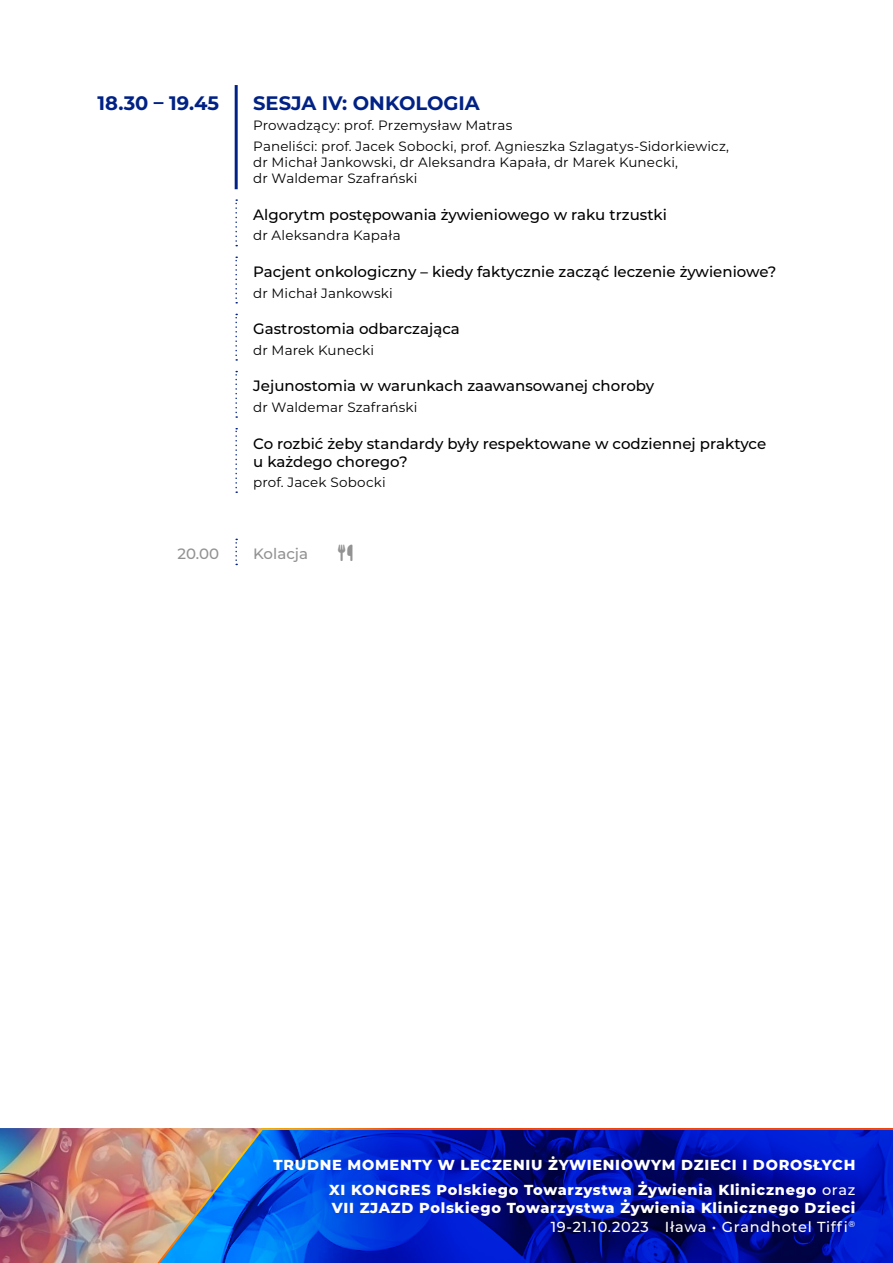
<style>
.page{position:relative;width:893px;height:1263px;background:#fff}
.page>*{position:absolute;margin:0;border:0;box-sizing:border-box;transform-origin:0 0}
.t1{font:700 19.5px "Montserrat";color:#002185}
.t2{font:500 15px/18px "Montserrat";color:#000}
.t3{font:500 15px "Montserrat";color:#929292}
.t4{font:800 14.55px/17.4px "Montserrat";letter-spacing:.05em;color:#fff}
.t5{font:500 14.55px "Montserrat";letter-spacing:.05em;color:#fff}
.t6{font:13.5px/20.4px "Montserrat";letter-spacing:.01em;color:#000}
.s1{font-weight:500}
</style>
<div class="page">
<svg style="left:235px;top:199px;width:2px;height:47px"></svg>
<svg style="left:235px;top:257px;width:2px;height:46px"></svg>
<svg style="left:235px;top:314px;width:2px;height:47px"></svg>
<svg style="left:235px;top:371px;width:2px;height:47px"></svg>
<svg style="left:235px;top:428px;width:2px;height:65px"></svg>
<svg style="left:235px;top:539px;width:2px;height:26px"></svg>
<hr style="left:235px;top:85px;width:3px;height:104px;background:#002185">
<img style="left:0;top:1128px;width:139px;height:135px">
<svg style="left:139px;top:1128px;width:754px;height:135px;background:#1730a9"></svg>
<h1 class="t1" style="left:98px;top:89px;width:123px">18.30 – 19.45</h1>
<h1 class="t1" style="left:253px;top:89px;width:228px">SESJA IV: ONKOLOGIA</h1>
<p class="t6" style="left:253px;top:115px;width:477px">Prowadzący: prof. Przemysław Matras<br>Paneliści: prof. Jacek Sobocki, prof. Agnieszka Szlagatys-Sidorkiewicz,</p>
<p class="t6" style="left:253px;top:154px;width:426px;line-height:16.2px">dr Michał Jankowski, dr Aleksandra Kapała, dr Marek Kunecki, dr Waldemar Szafrański</p>
<p class="t2" style="left:253px;top:205px;width:415px">Algorytm postępowania żywieniowego w raku trzustki</p>
<p class="t6" style="left:253px;top:225px;width:149px">dr Aleksandra Kapała</p>
<p class="t2" style="left:253px;top:262px;width:525px">Pacjent onkologiczny – kiedy faktycznie zacząć leczenie żywieniowe?</p>
<p class="t6" style="left:253px;top:282px;width:141px">dr Michał Jankowski</p>
<p class="t2" style="left:253px;top:319px;width:208px">Gastrostomia odbarczająca</p>
<p class="t6" style="left:253px;top:339px;width:122px">dr Marek Kunecki</p>
<p class="t2" style="left:253px;top:376px;width:403px">Jejunostomia w warunkach zaawansowanej choroby</p>
<p class="t6" style="left:253px;top:396px;width:166px">dr Waldemar Szafrański</p>
<p class="t2" style="left:253px;top:434px;width:514px">Co rozbić żeby standardy były respektowane w codziennej praktyce u każdego chorego?</p>
<p class="t6" style="left:253px;top:471px;width:134px">prof. Jacek Sobocki</p>
<p class="t3" style="left:178px;top:543px;width:43px">20.00</p>
<p class="t3" style="left:253px;top:543px;width:56px">Kolacja</p>
<p class="t4" style="left:274px;top:1156px;width:583px">TRUDNE MOMENTY W LECZENIU ŻYWIENIOWYM DZIECI I DOROSŁYCH</p>
<p class="t4" style="left:329px;top:1180px;width:528px">XI KONGRES Polskiego Towarzystwa Żywienia Klinicznego <span class="s1">oraz<br></span>VII ZJAZD Polskiego Towarzystwa Żywienia Klinicznego Dzieci</p>
<p class="t5" style="left:551px;top:1216px;width:306px">19-21.10.2023 Iława • Grandhotel Tiffi<sup>®</sup></p>
</div>
